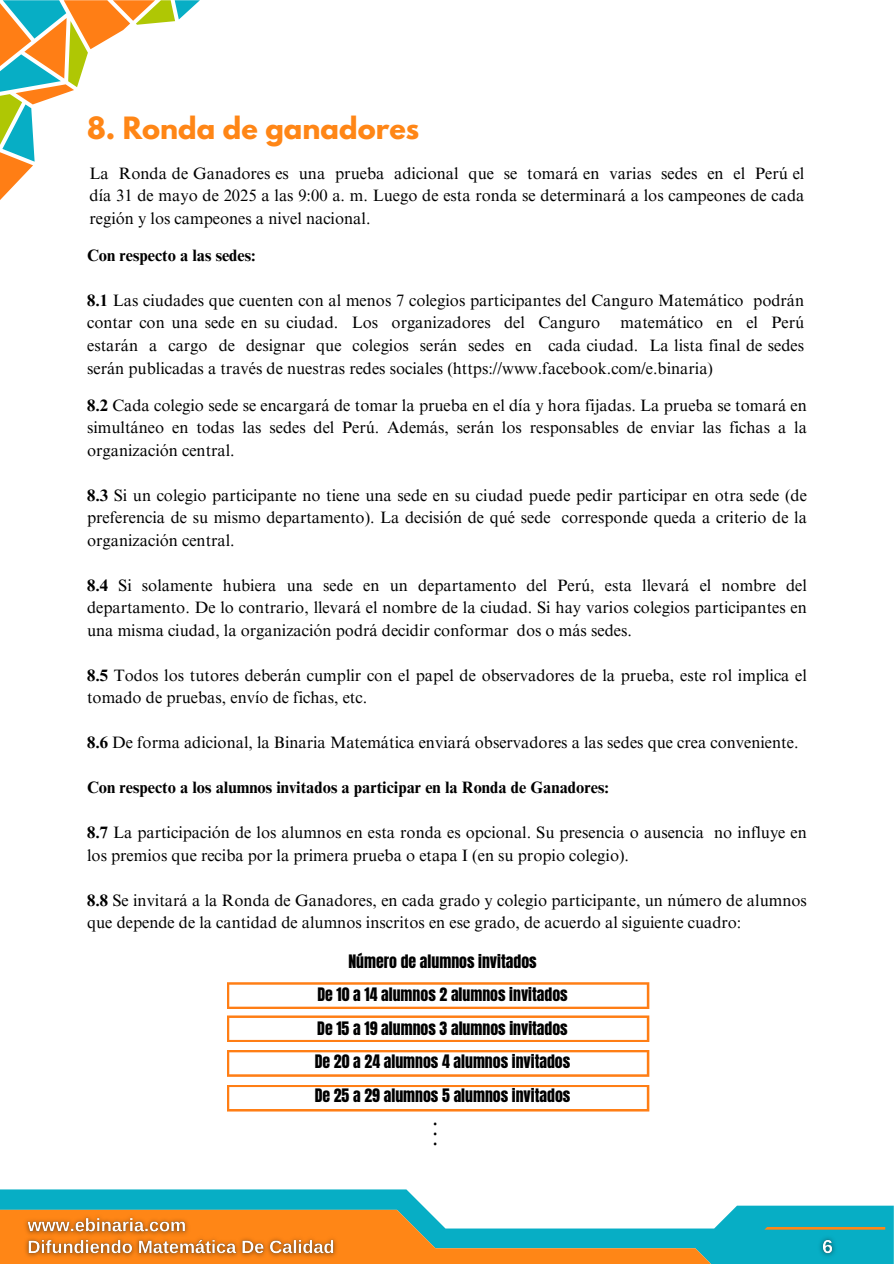
<style>
.page{position:relative;width:894px;height:1264px;background:#fff}
.page>*{position:absolute;margin:0;border:0;box-sizing:border-box;transform-origin:0 0}
.t1{font:700 27.15px "League Spartan";color:#ff8616}
.t2{font:21px "Open Sans";color:#000}
.t3{font:16.5px/22.5px "Times NRMT Pro";color:#000;text-align:justify}
.t4{font:700 16.5px "Times NRMT Pro";color:#000}
.t5{font:15.75px "Anton";color:#000}
.s1{font-weight:700}
</style>
<div class="page">
<svg style="left:227px;top:982px;width:422px;height:27px"></svg>
<svg style="left:227px;top:1015px;width:422px;height:27px"></svg>
<svg style="left:227px;top:1050px;width:422px;height:26px"></svg>
<svg style="left:227px;top:1085px;width:422px;height:26px"></svg>
<svg style="left:0;top:0;width:200px;height:200px"></svg>
<svg style="left:0;top:1189px;width:893px;height:74px;fill:#07aec5"></svg>
<svg style="left:0;top:1209px;width:714px;height:54px"></svg>
<svg style="left:764px;top:1226px;width:120px;height:3px"></svg>
<img style="left:18px;top:1209px;width:176px;height:32px">
<img style="left:20px;top:1230px;width:322px;height:33px">
<img style="left:813px;top:1230px;width:28px;height:33px">
<p class="t1" style="left:87px;top:115px;width:333px">8. Ronda de ganadores</p>
<h1 class="t3" style="left:90px;top:164px;width:716px">La Ronda de Ganadores es una prueba adicional que se tomará en varias sedes en el Perú el día 31 de mayo de 2025 a las 9:00 a. m. Luego de esta ronda se determinará a los campeones de cada región y los campeones a nivel nacional.</h1>
<h3 class="t4" style="left:87px;top:249px;width:170px">Con respecto a las sedes:</h3>
<h3 class="t3" style="left:87px;top:291px;width:718px"><span class="s1">8.1</span> Las ciudades que cuenten con al menos 7 colegios participantes del Canguro Matemático podrán contar con una sede en su ciudad. Los organizadores del Canguro matemático en el Perú estarán a cargo de designar que colegios serán sedes en cada ciudad. La lista final de sedes serán publicadas a través de nuestras redes sociales (https://www.facebook.com/e.binaria)</h3>
<h3 class="t3" style="left:87px;top:396px;width:721px"><span class="s1">8.2</span> Cada colegio sede se encargará de tomar la prueba en el día y hora fijadas. La prueba se tomará en simultáneo en todas las sedes del Perú. Además, serán los responsables de enviar las fichas a la organización central.</h3>
<h3 class="t3" style="left:87px;top:486px;width:721px"><span class="s1">8.3</span> Si un colegio participante no tiene una sede en su ciudad puede pedir participar en otra sede (de preferencia de su mismo departamento). La decisión de qué sede corresponde queda a criterio de la organización central.</h3>
<h3 class="t3" style="left:87px;top:576px;width:721px"><span class="s1">8.4</span> Si solamente hubiera una sede en un departamento del Perú, esta llevará el nombre del departamento. De lo contrario, llevará el nombre de la ciudad. Si hay varios colegios participantes en una misma ciudad, la organización podrá decidir conformar dos o más sedes.</h3>
<h3 class="t3" style="left:87px;top:666px;width:721px"><span class="s1">8.5</span> Todos los tutores deberán cumplir con el papel de observadores de la prueba, este rol implica el tomado de pruebas, envío de fichas, etc.</h3>
<h3 class="t3" style="left:87px;top:733px;width:712px"><span class="s1">8.6</span> De forma adicional, la Binaria Matemática enviará observadores a las sedes que crea conveniente.</h3>
<h3 class="t4" style="left:87px;top:781px;width:523px">Con respecto a los alumnos invitados a participar en la Ronda de Ganadores:</h3>
<h2 class="t3" style="left:87px;top:823px;width:721px"><span class="s1">8.7</span> La participación de los alumnos en esta ronda es opcional. Su presencia o ausencia no influye en los premios que reciba por la primera prueba o etapa I (en su propio colegio).</h2>
<h3 class="t3" style="left:87px;top:891px;width:721px"><span class="s1">8.8</span> Se invitará a la Ronda de Ganadores, en cada grado y colegio participante, un número de alumnos que depende de la cantidad de alumnos inscritos en ese grado, de acuerdo al siguiente cuadro:</h3>
<h3 class="t5" style="left:348px;top:949px;width:190px">Número de alumnos invitados</h3>
<p class="t5" style="left:317px;top:983px;width:252px">De 10 a 14 alumnos 2 alumnos invitados</p>
<p class="t5" style="left:317px;top:1016px;width:252px">De 15 a 19 alumnos 3 alumnos invitados</p>
<p class="t5" style="left:315px;top:1050px;width:257px">De 20 a 24 alumnos 4 alumnos invitados</p>
<p class="t5" style="left:314px;top:1084px;width:257px">De 25 a 29 alumnos 5 alumnos invitados</p>
<p class="t2" style="left:432px;top:1102px;width:7px">.</p>
<p class="t2" style="left:432px;top:1112px;width:7px">.</p>
<p class="t2" style="left:432px;top:1122px;width:7px">.</p>
</div>
